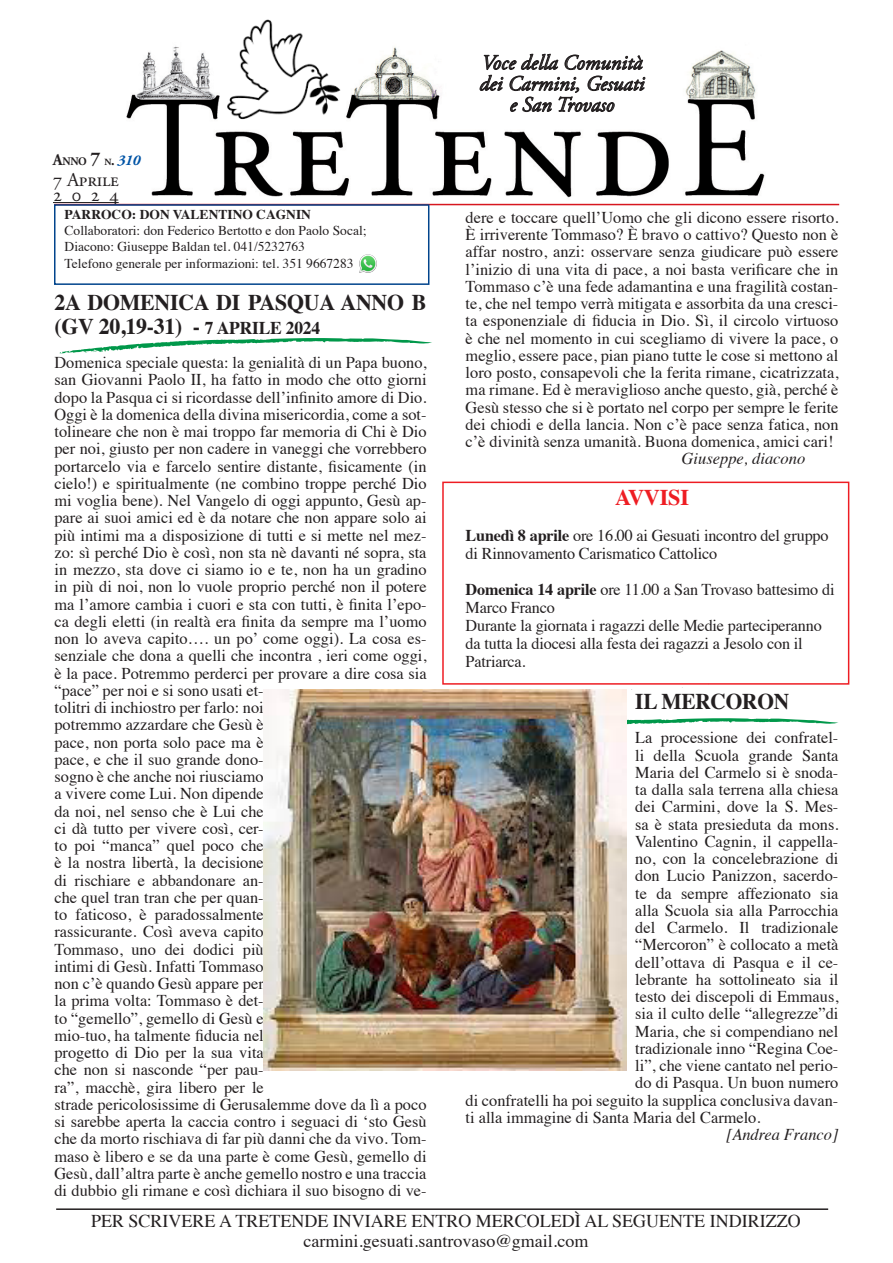
<style>
.page{position:relative;width:893px;height:1263px;background:#fff}
.page>*{position:absolute;margin:0;border:0;box-sizing:border-box;transform-origin:0 0}
.t1{font:700 22.5px/24px "Times";letter-spacing:-.01em;color:#231f20}
.t2{font:700 22.5px "Times";letter-spacing:-.01em;color:#231f20;scale:.95 1}
.t3{font:700 22.5px "Times";letter-spacing:-.01em;color:#ee1d23}
.t4{font:italic 21px "Adobe Garamond Pro";color:#231f20}
.t5{font:19.5px "Adobe Garamond Pro";letter-spacing:-.01em;color:#231f20}
.t6{font:18px "Times";color:#231f20}
.t7{font:16.5px/17.2px "Times";color:#231f20}
.t8{font:italic 16.5px "Times";color:#231f20}
.t9{font:13.5px "Times";color:#231f20}
.t10{font:700 13.5px "Times";color:#231f20}
.t11{font:700 11.55px "Adobe Garamond Pro";color:#231f20;scale:.95 1}
.s1{font-size:16.5px}
.s2{font-size:19.5px}
.s3{font-size:9.45px}
.s4{font-size:13.5px}
.s5{font-style:italic;font-size:15px;color:#0154a6}
.s6{font-size:18px}
.s7{font-weight:700}
</style>
<div class="page">
<img style="left:90px;top:46px;width:711px;height:158px">
<hr style="left:54px;top:204px;width:785px;height:1px;background:#d7171f">
<svg style="left:480px;top:54px;width:165px;height:58px"></svg>
<hr style="left:53px;top:202px;width:66px;height:1px;background:#231f20">
<hr style="left:56px;top:1208px;width:772px;height:2px;background:#231f20">
<img style="left:359px;top:254px;width:18px;height:19px">
<svg style="left:59px;top:338px;width:373px;height:15px"></svg>
<div style="left:54px;top:204px;width:375px;height:81px;border:2px solid #01448c"></div>
<img style="left:221px;top:19px;width:123px;height:107px">
<div style="left:442px;top:482px;width:407px;height:203px;border:2px solid #ee1d23"></div>
<svg style="left:627px;top:718px;width:211px;height:7px"></svg>
<img style="left:264px;top:690px;width:363px;height:381px">
<p class="t11" style="left:53px;top:154px;width:93px"><span class="s1">A</span>NNO <span class="s2">7</span> <span class="s3">N</span><span class="s4">.</span> <span class="s5">310</span></p>
<p class="t5" style="left:53px;top:168px;width:67px">7 Aprile</p>
<p class="t5" style="left:53px;top:183px;width:67px">2 0 2 4</p>
<p class="t10" style="left:65px;top:202px;width:248px">PARROCO: DON VALENTINO CAGNIN</p>
<p class="t9" style="left:65px;top:218px;width:303px">Collaboratori: don Federico Bertotto e don Paolo Socal;</p>
<p class="t9" style="left:65px;top:234px;width:242px">Diacono: Giuseppe Baldan tel. 041/5232763</p>
<p class="t9" style="left:65px;top:250px;width:290px">Telefono generale per informazioni: tel. 351 9667283</p>
<p class="t1" style="left:54px;top:287px;width:373px">2A DOMENICA DI PASQUA ANNO B (GV 20,19-31) - <span class="s6">7 APRILE 2024</span></p>
<p class="t7" style="left:54px;top:352px;width:374px">Domenica speciale questa: la genialità di un Papa buono, san Giovanni Paolo II, ha fatto in modo che otto giorni dopo la Pasqua ci si ricordasse dell’infinito amore di Dio.<br>Oggi è la domenica della divina misericordia, come a sot&shy;tolineare che non è mai troppo far memoria di Chi è Dio per noi, giusto per non cadere in vaneggi che vorrebbero portarcelo via e farcelo sentire distante, fisicamente (in cielo!) e spiritualmente (ne combino troppe perché Dio mi voglia bene). Nel Vangelo di oggi appunto, Gesù ap&shy;pare ai suoi amici ed è da notare che non appare solo ai più intimi ma a disposizione di tutti e si mette nel mez&shy;zo: sì perché Dio è così, non sta nè davanti né sopra, sta in mezzo, sta dove ci siamo io e te, non ha un gradino in più di noi, non lo vuole proprio perché non il potere ma l’amore cambia i cuori e sta con tutti, è finita l’epo&shy;ca degli eletti (in realtà era finita da sempre ma l’uomo non lo aveva capito…. un po’ come oggi). La cosa es&shy;senziale che dona a quelli che incontra , ieri come oggi, è la pace. Potremmo perderci per provare a dire cosa sia “pace” per noi e si sono usati et-<br>tolitri di inchiostro per farlo: noi<br>potremmo azzardare che Gesù è<br>pace, non porta solo pace ma è<br>pace, e che il suo grande dono-<br>sogno è che anche noi riusciamo<br>a vivere come Lui. Non dipende<br>da noi, nel senso che è Lui che<br>ci dà tutto per vivere così, cer-<br>to poi “manca” quel poco che<br>è la nostra libertà, la decisione<br>di rischiare e abbandonare an-<br>che quel tran tran che per quan-<br>to faticoso, è paradossalmente<br>rassicurante. Così aveva capito<br>Tommaso, uno dei dodici più<br>intimi di Gesù. Infatti Tommaso<br>non c’è quando Gesù appare per<br>la prima volta: Tommaso è det-<br>to “gemello”, gemello di Gesù e<br>mio-tuo, ha talmente fiducia nel<br>progetto di Dio per la sua vita<br>che non si nasconde “per pau-<br>ra”, macchè, gira libero per le<br>strade pericolosissime di Gerusalemme dove da lì a poco si sarebbe aperta la caccia contro i seguaci di ‘sto Gesù che da morto rischiava di far più danni che da vivo. Tom&shy;maso è libero e se da una parte è come Gesù, gemello di Gesù, dall’altra parte è anche gemello nostro e una traccia di dubbio gli rimane e così dichiara il suo bisogno di ve-</p>
<p class="t4" style="left:482px;top:50px;width:162px">Voce della Comunità</p>
<p class="t4" style="left:479px;top:71px;width:166px">dei Carmini, Gesuati</p>
<p class="t4" style="left:510px;top:92px;width:106px">e San Trovaso</p>
<p class="t7" style="left:466px;top:207px;width:374px;text-align:justify">dere e toccare quell’Uomo che gli dicono essere risorto.<br>È irriverente Tommaso? È bravo o cattivo? Questo non è affar nostro, anzi: osservare senza giudicare può essere l’inizio di una vita di pace, a noi basta verificare che in Tommaso c’è una fede adamantina e una fragilità costan&shy;te, che nel tempo verrà mitigata e assorbita da una cresci&shy;ta esponenziale di fiducia in Dio. Sì, il circolo virtuoso è che nel momento in cui scegliamo di vivere la pace, o meglio, essere pace, pian piano tutte le cose si mettono al loro posto, consapevoli che la ferita rimane, cicatrizzata, ma rimane. Ed è meraviglioso anche questo, già, perché è Gesù stesso che si è portato nel corpo per sempre le ferite dei chiodi e della lancia. Non c’è pace senza fatica, non c’è divinità senza umanità. Buona domenica, amici cari!</p>
<p class="t8" style="left:682px;top:444px;width:125px">Giuseppe, diacono</p>
<p class="t3" style="left:615px;top:476px;width:75px">AVVISI</p>
<p class="t7" style="left:466px;top:525px;width:364px;line-height:18px"><span class="s7">Lunedì 8 aprile</span> ore 16.00 ai Gesuati incontro del gruppo di Rinnovamento Carismatico Cattolico</p>
<p class="t7" style="left:466px;top:579px;width:370px;line-height:18px"><span class="s7">Domenica 14 aprile</span> ore 11.00 a San Trovaso battesimo di<br>Marco Franco</p>
<p class="t7" style="left:466px;top:615px;width:358px;line-height:18px">Durante la giornata i ragazzi delle Medie parteciperanno da tutta la diocesi alla festa dei ragazzi a Jesolo con il<br>Patriarca.</p>
<p class="t2" style="left:635px;top:680px;width:164px">IL MERCORON</p>
<p class="t7" style="left:635px;top:728px;width:205px">La processione dei confratel-</p>
<p class="t7" style="left:635px;top:745px;width:205px">li della Scuola grande Santa</p>
<p class="t7" style="left:635px;top:762px;width:205px">Maria del Carmelo si è snoda-</p>
<p class="t7" style="left:635px;top:780px;width:205px">ta dalla sala terrena alla chiesa</p>
<p class="t7" style="left:635px;top:797px;width:205px">dei Carmini, dove la S. Mes-</p>
<p class="t7" style="left:635px;top:814px;width:205px">sa è stata presieduta da mons.</p>
<p class="t7" style="left:635px;top:831px;width:205px">Valentino Cagnin, il cappella-</p>
<p class="t7" style="left:635px;top:849px;width:205px">no, con la concelebrazione di</p>
<p class="t7" style="left:635px;top:866px;width:205px">don Lucio Panizzon, sacerdo-</p>
<p class="t7" style="left:635px;top:883px;width:205px">te da sempre affezionato sia</p>
<p class="t7" style="left:635px;top:900px;width:205px">alla Scuola sia alla Parrocchia</p>
<p class="t7" style="left:635px;top:918px;width:205px">del Carmelo. Il tradizionale</p>
<p class="t7" style="left:635px;top:935px;width:205px">“Mercoron” è collocato a metà</p>
<p class="t7" style="left:635px;top:952px;width:205px">dell’ottava di Pasqua e il ce-</p>
<p class="t7" style="left:635px;top:969px;width:205px">lebrante ha sottolineato sia il</p>
<p class="t7" style="left:635px;top:987px;width:205px">testo dei discepoli di Emmaus,</p>
<p class="t7" style="left:635px;top:1004px;width:205px">sia il culto delle “allegrezze”di</p>
<p class="t7" style="left:635px;top:1021px;width:205px">Maria, che si compendiano nel</p>
<p class="t7" style="left:635px;top:1038px;width:205px">tradizionale inno “Regina Coe-</p>
<p class="t7" style="left:635px;top:1056px;width:205px">li”, che viene cantato nel perio-</p>
<p class="t7" style="left:635px;top:1073px;width:205px">do di Pasqua. Un buon numero</p>
<p class="t7" style="left:466px;top:1090px;width:374px">di confratelli ha poi seguito la supplica conclusiva davan-</p>
<p class="t7" style="left:466px;top:1107px;width:296px">ti alla immagine di Santa Maria del Carmelo.</p>
<p class="t8" style="left:726px;top:1120px;width:114px">[Andrea Franco]</p>
<p class="t6" style="left:91px;top:1204px;width:711px">PER SCRIVERE A TRETENDE INVIARE ENTRO MERCOLEDÌ AL SEGUENTE INDIRIZZO</p>
<p class="t6" style="left:303px;top:1224px;width:287px">carmini.gesuati.santrovaso@gmail.com</p>
</div>
